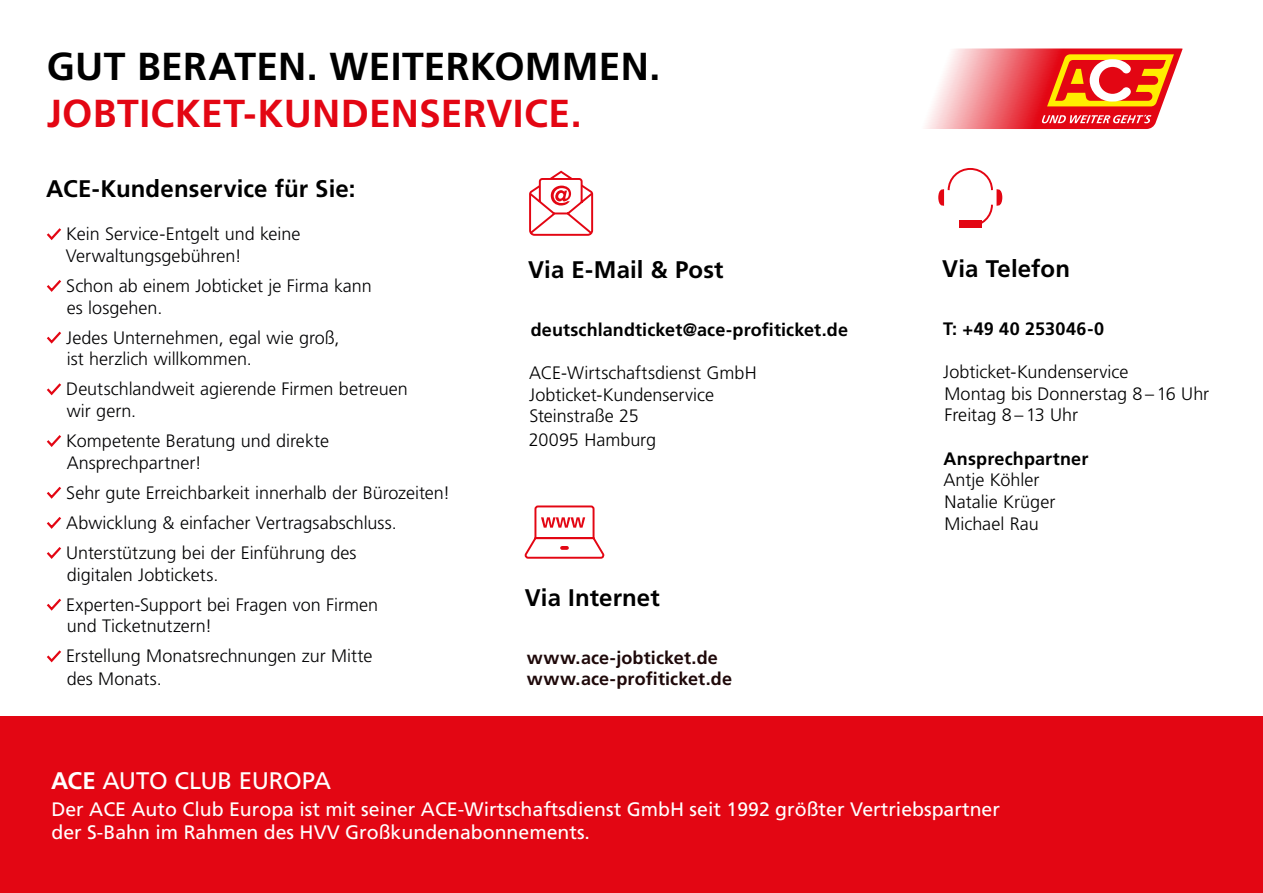
<style>
.page{position:relative;width:1263px;height:893px;background:#fff}
.page>*{position:absolute;margin:0;border:0;box-sizing:border-box;transform-origin:0 0}
.t1{font:700 39px "Frutiger LT Pro";letter-spacing:.005em;color:#000}
.t2{font:700 39px "Frutiger LT Pro";letter-spacing:.01em;color:#e30613}
.t3{font:700 24px "Frutiger LT Pro";letter-spacing:.005em;color:#000}
.t4{font:24px "Frutiger LT Pro";letter-spacing:-.02em;color:#fff}
.t5{font:19.5px/22.5px "Frutiger LT Pro";color:#fff}
.t6{font:300 18px/21.6px "Frutiger LT Pro";color:#020203}
.t7{font:300 18px/21.6px "Frutiger LT Pro";color:#000}
.t8{font:700 18px "Frutiger LT Pro";letter-spacing:.01em;color:#000}
.t9{font:700 18px/21.6px "Frutiger LT Pro";letter-spacing:.01em;color:#1f090a}
.s1{font-weight:700}
</style>
<div class="page">
<div style="left:0;top:717px;width:1263px;height:176px;background:#e30613"></div>
<svg style="left:524px;top:505px;width:81px;height:54px"></svg>
<svg style="left:529px;top:170px;width:65px;height:66px"></svg>
<svg style="left:938px;top:168px;width:65px;height:60px"></svg>
<div style="left:959px;top:220px;width:23px;height:7px;background:#e30613"></div>
<svg style="left:46px;top:228px;width:15px;height:12px"></svg>
<svg style="left:46px;top:280px;width:15px;height:12px"></svg>
<svg style="left:46px;top:331px;width:15px;height:13px"></svg>
<svg style="left:47px;top:383px;width:14px;height:13px"></svg>
<svg style="left:46px;top:435px;width:15px;height:12px"></svg>
<svg style="left:46px;top:486px;width:15px;height:13px"></svg>
<svg style="left:46px;top:517px;width:15px;height:12px"></svg>
<svg style="left:46px;top:547px;width:15px;height:12px"></svg>
<svg style="left:46px;top:598px;width:15px;height:13px"></svg>
<svg style="left:47px;top:650px;width:14px;height:13px"></svg>
<svg style="left:925px;top:48px;width:258px;height:81px"></svg>
<h1 class="t1" style="left:47px;top:44px;width:615px">GUT BERATEN. WEITERKOMMEN.</h1>
<h1 class="t2" style="left:47px;top:91px;width:536px">JOBTICKET-KUNDENSERVICE.</h1>
<h2 class="t3" style="left:46px;top:174px;width:311px">ACE-Kundenservice für Sie:</h2>
<p class="t6" style="left:66px;top:223px;width:236px">Kein Service-Entgelt und keine<br>Verwaltungsgebühren!</p>
<p class="t6" style="left:66px;top:275px;width:307px">Schon ab einem Jobticket je Firma kann es losgehen.</p>
<p class="t6" style="left:66px;top:327px;width:275px">Jedes Unternehmen, egal wie groß, ist herzlich willkommen.</p>
<p class="t6" style="left:66px;top:378px;width:343px">Deutschlandweit agierende Firmen betreuen wir gern.</p>
<p class="t6" style="left:66px;top:430px;width:264px">Kompetente Beratung und direkte<br>Ansprechpartner!</p>
<p class="t6" style="left:66px;top:478px;width:386px;line-height:30.2px">Sehr gute Erreichbarkeit innerhalb der Bürozeiten!<br>Abwicklung &amp; einfacher Vertragsabschluss.<br>Unterstützung bei der Einführung des</p>
<p class="t6" style="left:66px;top:559px;width:313px;line-height:30.2px">digitalen Jobtickets.<br>Experten-Support bei Fragen von Firmen</p>
<p class="t6" style="left:66px;top:611px;width:308px;line-height:30.2px">und Ticketnutzern!<br>Erstellung Monatsrechnungen zur Mitte</p>
<p class="t6" style="left:67px;top:668px;width:97px">des Monats.</p>
<h2 class="t4" style="left:51px;top:766px;width:282px"><span class="s1">ACE</span> AUTO CLUB EUROPA</h2>
<h2 class="t3" style="left:528px;top:256px;width:197px">Via E-Mail &amp; Post</h2>
<p class="t8" style="left:531px;top:319px;width:319px">deutschlandticket@ace-profiticket.de</p>
<p class="t7" style="left:529px;top:362px;width:229px">ACE-Wirtschaftsdienst GmbH<br>Jobticket-Kundenservice<br>Steinstraße 25</p>
<p class="t7" style="left:529px;top:429px;width:129px">20095 Hamburg</p>
<h2 class="t3" style="left:525px;top:583px;width:136px">Via Internet</h2>
<p class="t9" style="left:527px;top:647px;width:207px">www.ace-jobticket.de www.ace-profiticket.de</p>
<h2 class="t3" style="left:942px;top:255px;width:129px">Via Telefon</h2>
<p class="t8" style="left:943px;top:318px;width:163px">T: +49 40 253046-0</p>
<p class="t7" style="left:943px;top:361px;width:267px">Jobticket-Kundenservice<br>Montag bis Donnerstag 8 – 16 Uhr<br>Freitag 8 – 13 Uhr</p>
<p class="t8" style="left:944px;top:448px;width:146px">Ansprechpartner</p>
<p class="t7" style="left:943px;top:469px;width:114px;line-height:22px">Antje Köhler<br>Natalie Krüger<br>Michael Rau</p>
<p class="t5" style="left:51px;top:798px;width:950px">Der ACE Auto Club Europa ist mit seiner ACE-Wirtschaftsdienst GmbH seit 1992 größter Vertriebspartner der S-Bahn im Rahmen des HVV Großkundenabonnements.</p>
</div>
